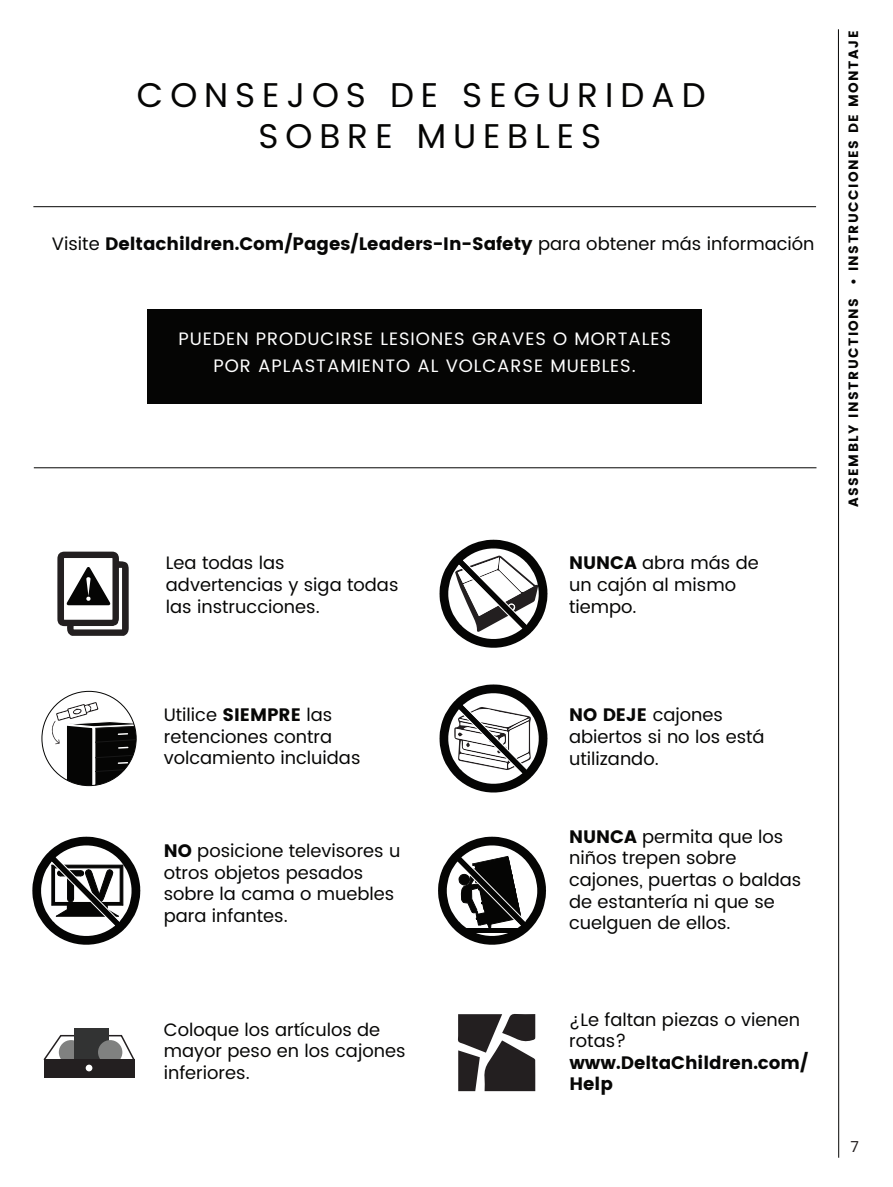
<style>
.page{position:relative;width:893px;height:1187px;background:#fff}
.page>*{position:absolute;margin:0;border:0;box-sizing:border-box;transform-origin:0 0}
.t1{font:34.35px/41.2px "Poppins";letter-spacing:.2em;color:#050504;text-align:center}
.t2{font:18px/21.6px "Poppins";color:#070706}
.t3{font:18px/21.6px "Poppins";color:#070706}
.t4{font:18px/27px "Poppins";letter-spacing:.05em;color:#fff;text-align:center}
.t5{font:15px "Poppins";color:#231f20}
.t6{font:13.5px "Poppins";letter-spacing:.11em;color:#050504}
.s1{font-style:inherit}
</style>
<div class="page">
<hr style="left:838px;top:30px;width:1px;height:1127px;background:#050504">
<div style="left:147px;top:308px;width:555px;height:95px;background:#050504"></div>
<svg style="left:43px;top:1034px;width:92px;height:27px"></svg>
<div style="left:74px;top:1027px;width:34px;height:35px;background:#323333"></div>
<div style="left:98px;top:1039px;width:24px;height:25px;background:#808180;border-radius:50%"></div>
<div style="left:44px;top:1058px;width:90px;height:18px;background:#231f20"></div>
<div style="left:86px;top:1064px;width:7px;height:7px;background:#fff;border-radius:50%"></div>
<svg style="left:458px;top:1014px;width:77px;height:77px"></svg>
<svg style="left:51px;top:701px;width:85px;height:84px"></svg>
<svg style="left:57px;top:551px;width:72px;height:84px"></svg>
<svg style="left:438px;top:836px;width:108px;height:109px"></svg>
<svg style="left:32px;top:836px;width:108px;height:109px"></svg>
<svg style="left:439px;top:539px;width:108px;height:109px"></svg>
<svg style="left:439px;top:684px;width:108px;height:109px"></svg>
<hr style="left:34px;top:206px;width:781px;height:1px;background:#050504">
<hr style="left:34px;top:467px;width:782px;height:1px;background:#050504">
<h1 class="t1" style="left:137px;top:76px;width:570px">CONSEJOS DE SEGURIDAD<br>SOBRE MUEBLES</h1>
<p class="t3" style="left:52px;top:233px;width:764px"><span class="s1">Visite</span> Deltachildren.Com/Pages/Leaders-In-Safety <span class="s1">para obtener más información</span></p>
<p class="t4" style="left:178px;top:325px;width:494px">PUEDEN PRODUCIRSE LESIONES GRAVES O MORTALES<br>POR APLASTAMIENTO AL VOLCARSE MUEBLES.</p>
<p class="t2" style="left:166px;top:553px;width:234px">Lea todas las advertencias y siga todas las instrucciones.</p>
<p class="t2" style="left:569px;top:552px;width:191px"><span class="s1">NUNCA</span> abra más de un cajón al mismo tiempo.</p>
<p class="t6" style="left:846px;top:507px;width:478px;rotate:-90deg">ASSEMBLY INSTRUCTIONS • INSTRUCCIONES DE MONTAJE</p>
<p class="t2" style="left:164px;top:704px;width:198px">Utilice <span class="s1">SIEMPRE</span> las retenciones contra volcamiento incluidas</p>
<p class="t2" style="left:164px;top:840px;width:238px"><span class="s1">NO</span> posicione televisores u otros objetos pesados sobre la cama o muebles para infantes.</p>
<p class="t2" style="left:164px;top:1019px;width:243px">Coloque los artículos de mayor peso en los cajones inferiores.</p>
<p class="t2" style="left:569px;top:704px;width:197px"><span class="s1">NO DEJE</span> cajones abiertos si no los está utilizando.</p>
<p class="t2" style="left:569px;top:826px;width:234px"><span class="s1">NUNCA</span> permita que los niños trepen sobre cajones, puertas o baldas de estantería ni que se cuelguen de ellos.</p>
<p class="t2" style="left:569px;top:1008px;width:233px">¿Le faltan piezas o vienen rotas?</p>
<p class="t3" style="left:569px;top:1051px;width:240px">www.DeltaChildren.com/<br>Help</p>
<p class="t5" style="left:850px;top:1135px;width:10px">7</p>
</div>
